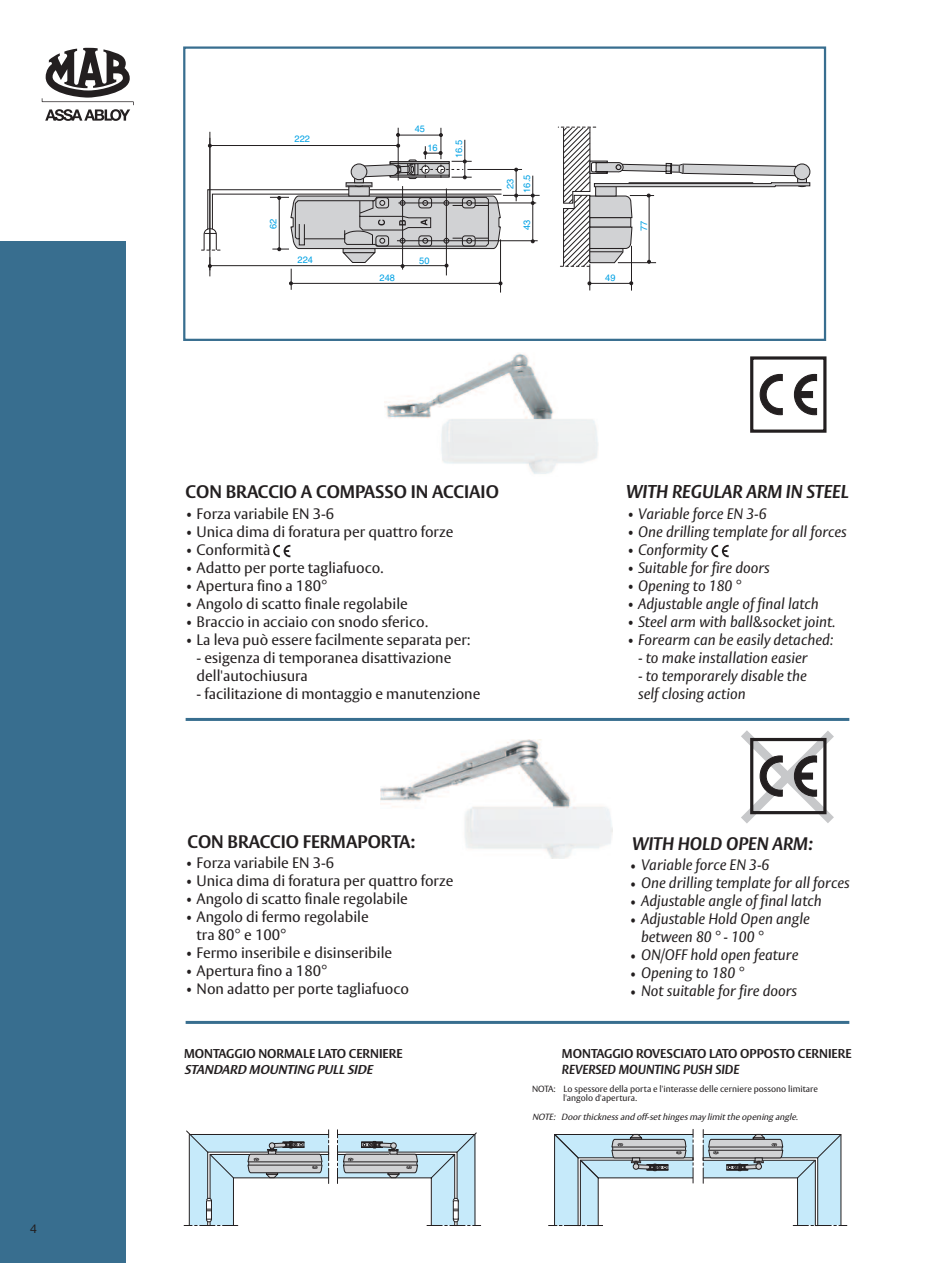
<style>
.page{position:relative;width:936px;height:1263px;background:#fff}
.page>*{position:absolute;margin:0;border:0;box-sizing:border-box;transform-origin:0 0}
.t1{font:italic 700 18.45px "Vesta";color:#231f20}
.t2{font:700 18px "Vesta";color:#231f20}
.t3{font:italic 700 18px "Vesta";color:#231f20}
.t4{font:15px/18px "Vesta";color:#231f20}
.t5{font:italic 15px/18px "Vesta";color:#231f20}
.t6{font:italic 700 13.05px "Vesta";color:#231f20}
.t7{font:700 12.75px "Vesta";color:#231f20}
.t8{font:italic 700 12.75px "Vesta";color:#231f20}
.t9{font:12px "Vesta";color:#231f20}
.t10{font:9.3px "Helvetica";color:#00a1e4}
.t11{font:8.85px/8.9px "Vesta";color:#231f20}
.t12{font:italic 8.85px "Vesta";color:#231f20}
.s1{font-weight:700;font-size:13.5px}
.s2{font-weight:700;font-style:normal;font-size:13.5px}
.s3{font-size:13.5px}
</style>
<div class="page">
<div style="left:0;top:241px;width:126px;height:1022px;background:#386e8f"></div>
<svg style="left:42px;top:48px;width:92px;height:73px"></svg>
<hr style="left:186px;top:718px;width:663px;height:3px;background:#386e8f">
<hr style="left:186px;top:1021px;width:663px;height:3px;background:#386e8f">
<img style="left:380px;top:739px;width:232px;height:119px">
<svg style="left:273px;top:545px;width:17px;height:12px"></svg>
<svg style="left:711px;top:545px;width:17px;height:12px"></svg>
<div style="left:183px;top:46px;width:643px;height:295px;border:2px solid #386e8f"></div>
<hr style="left:631px;top:246px;width:1px;height:45px;background:#231f20">
<hr style="left:346px;top:183px;width:26px;height:4px;background:#d1d2d4">
<div style="left:346px;top:182px;width:26px;height:5px;border:1px solid #231f20"></div>
<hr style="left:210px;top:145px;width:188px;height:1px;background:#231f20">
<hr style="left:503px;top:195px;width:36px;height:1px;background:#231f20">
<hr style="left:532px;top:176px;width:1px;height:65px;background:#231f20">
<hr style="left:440px;top:128px;width:1px;height:31px;background:#231f20">
<hr style="left:500px;top:239px;width:1px;height:54px;background:#231f20">
<svg style="left:531px;top:194px;width:3px;height:11px"></svg>
<hr style="left:516px;top:170px;width:1px;height:31px;background:#231f20">
<hr style="left:398px;top:203px;width:138px;height:1px;background:#231f20">
<hr style="left:397px;top:240px;width:140px;height:1px;background:#231f20">
<hr style="left:464px;top:140px;width:1px;height:37px;background:#231f20">
<hr style="left:467px;top:169px;width:55px;height:1px;background:#231f20">
<svg style="left:354px;top:144px;width:117px;height:35px"></svg>
<hr style="left:398px;top:128px;width:1px;height:53px;background:#231f20">
<hr style="left:398px;top:135px;width:42px;height:1px;background:#231f20">
<div style="left:354px;top:178px;width:10px;height:5px;border:1px solid #231f20"></div>
<div style="left:351px;top:164px;width:16px;height:16px;background:#d1d2d4;border-radius:50%"></div>
<div style="left:351px;top:164px;width:16px;height:16px;border:1px solid #231f20;border-radius:50%"></div>
<hr style="left:209px;top:132px;width:1px;height:138px;background:#231f20">
<svg style="left:558px;top:127px;width:252px;height:163px"></svg>
<svg style="left:201px;top:185px;width:301px;height:105px"></svg>
<svg style="left:184px;top:1130px;width:145px;height:96px"></svg>
<svg style="left:337px;top:1130px;width:143px;height:96px"></svg>
<svg style="left:548px;top:1129px;width:145px;height:97px"></svg>
<svg style="left:702px;top:1129px;width:144px;height:97px"></svg>
<div style="left:750px;top:356px;width:76px;height:77px;border:3px solid #231f20"></div>
<svg style="left:794px;top:374px;width:22px;height:41px"></svg>
<svg style="left:759px;top:374px;width:23px;height:41px"></svg>
<img style="left:384px;top:353px;width:214px;height:121px">
<svg style="left:741px;top:730px;width:93px;height:94px"></svg>
<p class="t9" style="left:30px;top:1224px;width:8px">4</p>
<p class="t10" style="left:294px;top:132px;width:17px">222</p>
<p class="t10" style="left:266px;top:229px;width:12px;rotate:-90deg">62</p>
<p class="t10" style="left:297px;top:253px;width:17px">224</p>
<p class="t10" style="left:415px;top:122px;width:12px">45</p>
<p class="t10" style="left:427px;top:140px;width:12px">16</p>
<p class="t10" style="left:451px;top:158px;width:20px;rotate:-90deg">16.5</p>
<p class="t10" style="left:379px;top:270px;width:17px">248</p>
<p class="t10" style="left:419px;top:253px;width:12px">50</p>
<p class="t10" style="left:503px;top:189px;width:12px;rotate:-90deg">23</p>
<p class="t10" style="left:519px;top:193px;width:20px;rotate:-90deg">16.5</p>
<p class="t10" style="left:519px;top:230px;width:12px;rotate:-90deg">43</p>
<p class="t10" style="left:605px;top:271px;width:12px">49</p>
<p class="t10" style="left:636px;top:231px;width:12px;rotate:-90deg">77</p>
<p class="t2" style="left:186px;top:486px;width:315px">CON BRACCIO A COMPASSO IN ACCIAIO</p>
<p class="t1" style="left:626px;top:485px;width:224px">WITH REGULAR ARM IN STEEL</p>
<p class="t4" style="left:186px;top:507px;width:150px"><span class="s1">•</span> Forza variabile EN 3-6</p>
<p class="t4" style="left:186px;top:525px;width:269px"><span class="s1">•</span> Unica dima di foratura per quattro forze</p>
<p class="t4" style="left:186px;top:543px;width:86px"><span class="s1">•</span> Conformità</p>
<p class="t4" style="left:186px;top:561px;width:199px"><span class="s1">•</span> Adatto per porte tagliafuoco.</p>
<p class="t4" style="left:186px;top:579px;width:143px"><span class="s1">•</span> Apertura fino a 180°</p>
<p class="t4" style="left:186px;top:597px;width:224px"><span class="s1">•</span> Angolo di scatto finale regolabile</p>
<p class="t4" style="left:186px;top:615px;width:244px"><span class="s1">•</span> Braccio in acciaio con snodo sferico.</p>
<p class="t4" style="left:186px;top:633px;width:286px"><span class="s1">•</span> La leva può essere facilmente separata per:</p>
<p class="t4" style="left:196px;top:651px;width:256px">- esigenza di temporanea disattivazione dell'autochiusura</p>
<p class="t4" style="left:196px;top:687px;width:285px">- facilitazione di montaggio e manutenzione</p>
<p class="t5" style="left:627px;top:507px;width:141px"><span class="s2">•</span> Variable force EN 3-6</p>
<p class="t5" style="left:627px;top:525px;width:221px"><span class="s2">•</span> One drilling template for all forces</p>
<p class="t5" style="left:627px;top:543px;width:82px"><span class="s2">•</span> Conformity</p>
<p class="t5" style="left:627px;top:561px;width:144px"><span class="s2">•</span> Suitable for fire doors</p>
<p class="t5" style="left:627px;top:579px;width:115px"><span class="s2">•</span> Opening to 180 °</p>
<p class="t5" style="left:627px;top:597px;width:193px"><span class="s2">•</span> Adjustable angle of final latch</p>
<p class="t5" style="left:627px;top:615px;width:210px"><span class="s2">•</span> Steel arm with ball&amp;socket joint.</p>
<p class="t5" style="left:627px;top:633px;width:208px"><span class="s2">•</span> Forearm can be easily detached:</p>
<p class="t5" style="left:638px;top:651px;width:171px">- to make installation easier</p>
<p class="t5" style="left:638px;top:669px;width:170px">- to temporarely disable the self closing action</p>
<p class="t2" style="left:187px;top:836px;width:229px">CON BRACCIO FERMAPORTA:</p>
<p class="t4" style="left:186px;top:856px;width:150px"><span class="s1">•</span> Forza variabile EN 3-6</p>
<p class="t4" style="left:186px;top:874px;width:269px"><span class="s1">•</span> Unica dima di foratura per quattro forze</p>
<p class="t4" style="left:186px;top:892px;width:224px"><span class="s1">•</span> Angolo di scatto finale regolabile</p>
<p class="t4" style="left:196px;top:910px;width:174px;text-indent:-11px"><span class="s1">•</span> Angolo di fermo regolabile tra 80° e 100°</p>
<p class="t4" style="left:186px;top:946px;width:208px"><span class="s1">•</span> Fermo inseribile e disinseribile</p>
<p class="t4" style="left:186px;top:964px;width:143px"><span class="s1">•</span> Apertura fino a 180°</p>
<p class="t4" style="left:186px;top:982px;width:225px"><span class="s1">•</span> Non adatto per porte tagliafuoco</p>
<p class="t7" style="left:184px;top:1049px;width:220px">MONTAGGIO NORMALE LATO CERNIERE</p>
<p class="t8" style="left:184px;top:1065px;width:192px">STANDARD MOUNTING PULL SIDE</p>
<p class="t3" style="left:632px;top:837px;width:182px">WITH HOLD OPEN ARM:</p>
<p class="t5" style="left:630px;top:857px;width:141px"><span class="s3">•</span> Variable force EN 3-6</p>
<p class="t5" style="left:630px;top:875px;width:221px"><span class="s3">•</span> One drilling template for all forces</p>
<p class="t5" style="left:630px;top:893px;width:193px"><span class="s3">•</span> Adjustable angle of final latch</p>
<p class="t5" style="left:641px;top:911px;width:170px;text-indent:-11px"><span class="s3">•</span> Adjustable Hold Open angle between 80 ° - 100 °</p>
<p class="t5" style="left:630px;top:947px;width:170px"><span class="s3">•</span> ON/OFF hold open feature</p>
<p class="t5" style="left:630px;top:965px;width:115px"><span class="s3">•</span> Opening to 180 °</p>
<p class="t5" style="left:630px;top:983px;width:169px"><span class="s3">•</span> Not suitable for fire doors</p>
<p class="t7" style="left:562px;top:1049px;width:291px">MONTAGGIO ROVESCIATO LATO OPPOSTO CERNIERE</p>
<p class="t6" style="left:562px;top:1065px;width:179px">REVERSED MOUNTING PUSH SIDE</p>
<p class="t11" style="left:563px;top:1086px;width:256px;text-indent:-31px">NOTA: Lo spessore della porta e l'interasse delle cerniere possono limitare l'angolo d'apertura.</p>
<p class="t12" style="left:532px;top:1114px;width:269px">NOTE: Door thickness and off-set hinges may limit the opening angle.</p>
</div>
